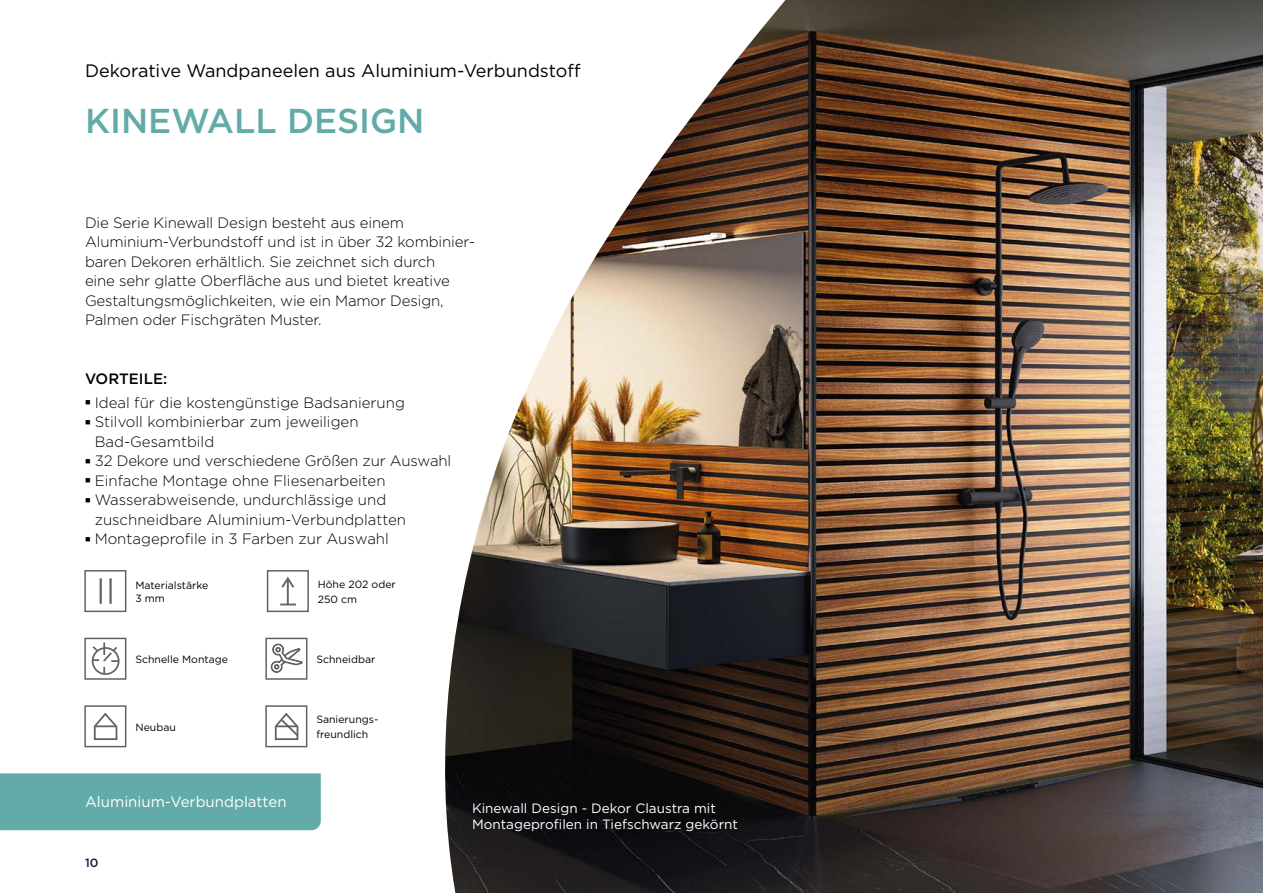
<style>
.page{position:relative;width:1263px;height:893px;background:#fff}
.page>*{position:absolute;margin:0;border:0;box-sizing:border-box;transform-origin:0 0}
.t1{font:500 34.5px "Gotham";color:#62aba8}
.t2{font:18px "Gotham";color:#000}
.t3{font:300 15px/19.5px "Gotham";letter-spacing:-.01em;color:#000}
.t4{font:15px "Gotham";color:#fff}
.t5{font:500 15px "Gotham";color:#000}
.t6{font:13.5px/16.2px "Gotham";color:#fff}
.t7{font:500 12px "Gotham";color:#0a1b44}
.t8{font:10.5px/15px "Gotham";color:#000}
</style>
<div class="page">
<img style="left:445px;top:0;width:818px;height:893px">
<div style="left:0;top:773px;width:321px;height:57px;background:#62aba8"></div>
<div style="left:84px;top:570px;width:42px;height:42px;border:2px solid #626463"></div>
<hr style="left:100px;top:578px;width:2px;height:26px;background:#626463">
<hr style="left:109px;top:578px;width:3px;height:26px;background:#626463">
<hr style="left:287px;top:580px;width:2px;height:24px;background:#626463">
<svg style="left:281px;top:577px;width:14px;height:13px"></svg>
<svg style="left:280px;top:604px;width:16px;height:1px"></svg>
<div style="left:267px;top:570px;width:42px;height:42px;border:2px solid #626463"></div>
<svg style="left:274px;top:712px;width:25px;height:28px"></svg>
<hr style="left:277px;top:725px;width:20px;height:2px;background:#626463">
<div style="left:265px;top:705px;width:42px;height:42px;border:2px solid #626463"></div>
<div style="left:84px;top:638px;width:42px;height:42px;border:2px solid #626463"></div>
<div style="left:92px;top:647px;width:28px;height:28px;border:2px solid #626463;border-radius:50%"></div>
<svg style="left:91px;top:642px;width:28px;height:32px"></svg>
<svg style="left:270px;top:643px;width:33px;height:30px"></svg>
<div style="left:265px;top:638px;width:42px;height:42px;border:2px solid #626463"></div>
<div style="left:84px;top:705px;width:42px;height:42px;border:2px solid #626463"></div>
<svg style="left:93px;top:712px;width:25px;height:28px"></svg>
<hr style="left:96px;top:725px;width:20px;height:2px;background:#626463">
<p class="t2" style="left:85px;top:59px;width:497px">Dekorative Wandpaneelen aus Aluminium-Verbundstoff</p>
<h1 class="t1" style="left:85px;top:98px;width:341px">KINEWALL DESIGN</h1>
<p class="t3" style="left:85px;top:212px;width:392px">Die Serie Kinewall Design besteht aus einem Aluminium-Verbundstoff und ist in über 32 kombinier&shy;baren Dekoren erhältlich. Sie zeichnet sich durch<br>eine sehr glatte Oberfläche aus und bietet kreative Gestaltungsmöglichkeiten, wie ein Mamor Design, Palmen oder Fischgräten Muster.</p>
<p class="t5" style="left:85px;top:369px;width:84px">VORTEILE:</p>
<p class="t3" style="left:85px;top:392px;width:321px">■ Ideal für die kostengünstige Badsanierung</p>
<p class="t3" style="left:95px;top:412px;width:265px;text-indent:-10px">■ Stilvoll kombinierbar zum jeweiligen<br>Bad-Gesamtbild</p>
<p class="t3" style="left:85px;top:451px;width:368px">■ 32 Dekore und verschiedene Größen zur Auswahl</p>
<p class="t3" style="left:85px;top:470px;width:302px">■ Einfache Montage ohne Fliesenarbeiten</p>
<p class="t3" style="left:95px;top:490px;width:313px;text-indent:-10px">■ Wasserabweisende, undurchlässige und zuschneidbare Aluminium-Verbundplatten</p>
<p class="t3" style="left:85px;top:529px;width:305px">■ Montageprofile in 3 Farben zur Auswahl</p>
<p class="t8" style="left:135px;top:579px;width:74px;line-height:12.6px">Materialstärke<br>3 mm</p>
<p class="t8" style="left:318px;top:576px;width:79px">Höhe 202 oder<br>250 cm</p>
<p class="t8" style="left:135px;top:651px;width:94px">Schnelle Montage</p>
<p class="t8" style="left:316px;top:651px;width:60px">Schneidbar</p>
<p class="t8" style="left:135px;top:719px;width:42px">Neubau</p>
<p class="t4" style="left:85px;top:792px;width:203px">Aluminium-Verbundplatten</p>
<p class="t7" style="left:85px;top:855px;width:15px">10</p>
<p class="t8" style="left:316px;top:712px;width:63px">Sanierungs&shy;freundlich</p>
<p class="t6" style="left:472px;top:800px;width:267px">Kinewall Design - Dekor Claustra mit<br>Montageprofilen in Tiefschwarz gekörnt</p>
</div>
